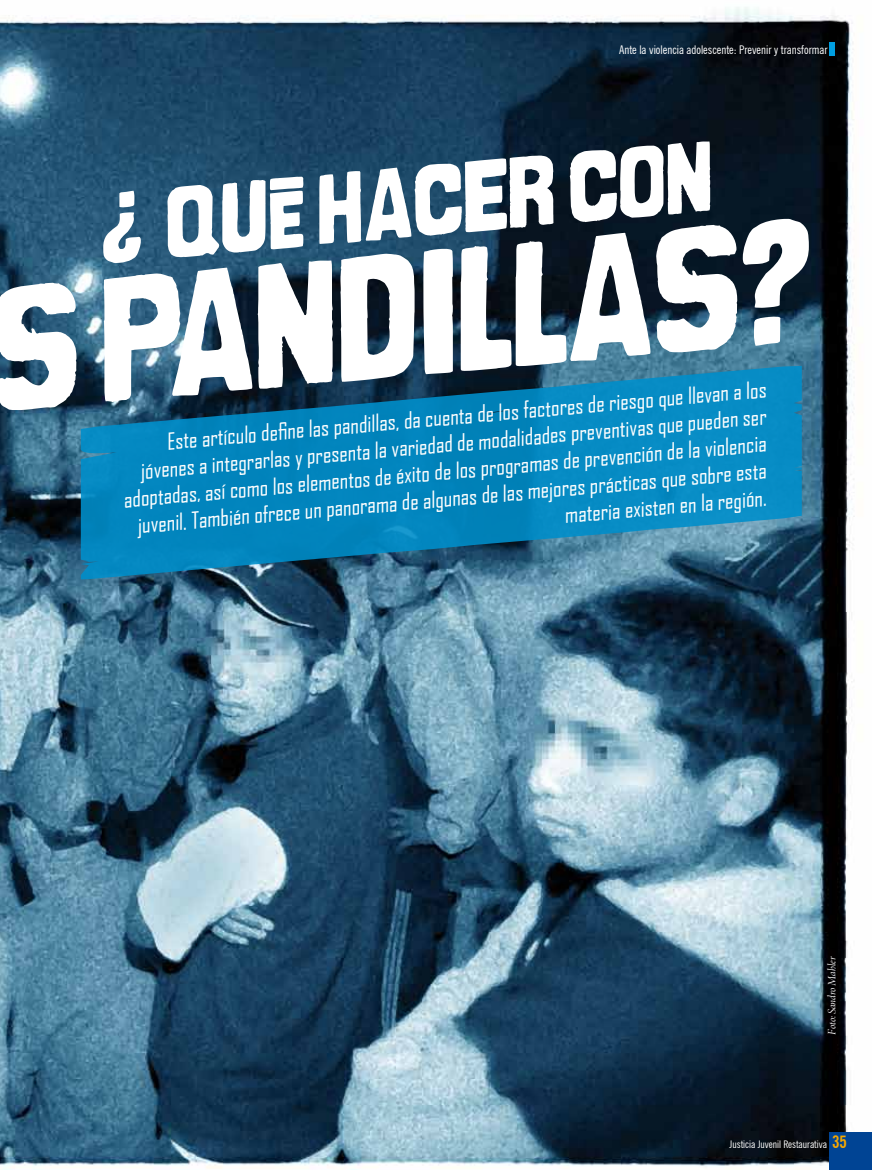
<style>
.page{position:relative;width:872px;height:1170px;background:#fff}
.page>*{position:absolute;margin:0;border:0;box-sizing:border-box;transform-origin:0 0}
.t1{font:22.5px "Agency FB";color:#fff}
.t2{font:condensed 12px "News Gothic BT";color:#fff}
.t3{font:12px "Adobe Jenson Pro It Disp";letter-spacing:-.005em;color:#fff}
.t4{font:condensed 10.5px "News Gothic BT";color:#fff}
.s1{font-weight:700;font-size:17.25px;color:#f7a800}
</style>
<div class="page">
<img style="left:0;top:7px;width:855px;height:1162px">
<div style="left:829px;top:1131px;width:43px;height:38px;background:#004494"></div>
<svg style="left:103px;top:140px;width:607px;height:76px"></svg>
<div style="left:829px;top:42px;width:5px;height:14px;background:#009ee0"></div>
<svg style="left:0;top:216px;width:809px;height:209px"></svg>
<svg style="left:81px;top:365px;width:721px;height:215px;background:#187fad"></svg>
<p class="t2" style="left:619px;top:42px;width:210px">Ante la violencia adolescente: Prevenir y transformar</p>
<p class="t1" style="left:166px;top:427px;width:603px;rotate:-5deg">Este artículo defi ne las pandillas, da cuenta de los factores de riesgo que llevan a los</p>
<p class="t1" style="left:139px;top:457px;width:629px;rotate:-5deg">jóvenes a integrarlas y presenta la variedad de modalidades preventivas que pueden ser</p>
<p class="t1" style="left:122px;top:485px;width:646px;rotate:-5deg">adoptadas, así como los elementos de éxito de los programas de prevención de la violencia</p>
<p class="t1" style="left:136px;top:511px;width:632px;rotate:-5deg">juvenil. También ofrece un panorama de algunas de las mejores prácticas que sobre esta</p>
<p class="t1" style="left:563px;top:501px;width:204px;rotate:-5deg">materia existen en la región.</p>
<p class="t3" style="left:825px;top:1034px;width:79px;rotate:-90deg">Foto: Sandro Mahler</p>
<p class="t4" style="left:729px;top:1138px;width:119px">Justicia Juvenil Restaurativa <span class="s1">35</span></p>
</div>
